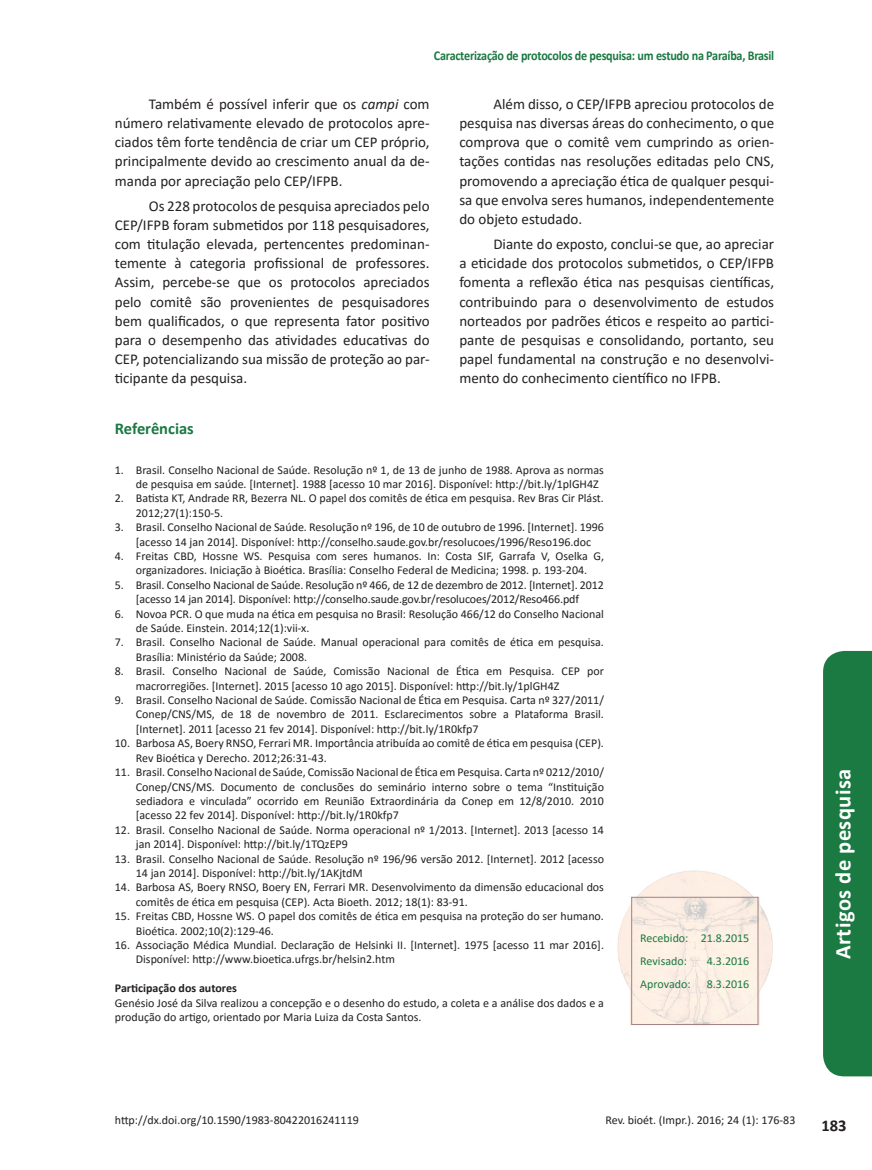
<style>
.page{position:relative;width:872px;height:1170px;background:#fff}
.page>*{position:absolute;margin:0;border:0;box-sizing:border-box;transform-origin:0 0}
.t1{font:700 22.5px "Calibri";letter-spacing:.02em;color:#fff}
.Subtitulo{font:700 16.5px "Calibri";color:#1b7942}
.t2{font:700 16.5px "Calibri";color:#231f20}
.Texto{font:15px/19px "Calibri";color:#231f20;text-align:justify}
.t3{font:700 13.5px "Calibri";letter-spacing:-.02em;color:#1b7942;scale:.9 1}
.Referencias{font:12px/14.4px "Calibri";color:#231f20}
.t4{font:12px "Calibri";color:#1b7942}
.Titulo_Correspondênc{font:700 12px "Calibri";color:#231f20}
.s1{font-style:italic}
</style>
<div class="page">
<img style="left:617px;top:870px;width:156px;height:155px">
<div style="left:631px;top:897px;width:127px;height:127px;border:1px solid #a38482"></div>
<div style="left:823px;top:651px;width:49px;height:425px;background:#1b7942"></div>
<p class="t3" style="left:434px;top:46px;width:379px">Caracterização de protocolos de pesquisa: um estudo na Paraíba, Brasil</p>
<p class="Texto" style="left:115px;top:94px;width:316px;text-indent:34px">Também é possível inferir que os <span class="s1">campi</span> com número relativamente elevado de protocolos apre&shy;ciados têm forte tendência de criar um CEP próprio, principalmente devido ao crescimento anual da de&shy;manda por apreciação pelo CEP/IFPB.</p>
<p class="Texto" style="left:115px;top:196px;width:316px;text-indent:34px">Os 228 protocolos de pesquisa apreciados pelo CEP/IFPB foram submetidos por 118 pesquisadores, com titulação elevada, pertencentes predominan&shy;temente à categoria profissional de professores.<br>Assim, percebe-se que os protocolos apreciados pelo comitê são provenientes de pesquisadores bem qualificados, o que representa fator positivo para o desempenho das atividades educativas do CEP, potencializando sua missão de proteção ao par&shy;ticipante da pesquisa.</p>
<p class="Texto" style="left:459px;top:94px;width:316px;text-indent:34px">Além disso, o CEP/IFPB apreciou protocolos de pesquisa nas diversas áreas do conhecimento, o que comprova que o comitê vem cumprindo as orien&shy;tações contidas nas resoluções editadas pelo CNS, promovendo a apreciação ética de qualquer pesqui&shy;sa que envolva seres humanos, independentemente do objeto estudado.</p>
<p class="Texto" style="left:459px;top:234px;width:316px;text-indent:34px">Diante do exposto, conclui-se que, ao apreciar a eticidade dos protocolos submetidos, o CEP/IFPB fomenta a reflexão ética nas pesquisas científicas, contribuindo para o desenvolvimento de estudos norteados por padrões éticos e respeito ao partici&shy;pante de pesquisas e consolidando, portanto, seu papel fundamental na construção e no desenvolvi&shy;mento do conhecimento científico no IFPB.</p>
<p class="Subtitulo" style="left:115px;top:416px;width:81px">Referências</p>
<p class="Referencias" style="left:136px;top:462px;width:469px;text-indent:-21px">1. Brasil. Conselho Nacional de Saúde. Resolução nº 1, de 13 de junho de 1988. Aprova as normas de pesquisa em saúde. [Internet]. 1988 [acesso 10 mar 2016]. Disponível: http://bit.ly/1plGH4Z</p>
<p class="Referencias" style="left:136px;top:491px;width:469px;text-indent:-21px">2. Batista KT, Andrade RR, Bezerra NL. O papel dos comitês de ética em pesquisa. Rev Bras Cir Plást.<br>2012;27(1):150-5.</p>
<p class="Referencias" style="left:136px;top:519px;width:469px;text-indent:-21px">3. Brasil. Conselho Nacional de Saúde. Resolução nº 196, de 10 de outubro de 1996. [Internet]. 1996 [acesso 14 jan 2014]. Disponível: http://conselho.saude.gov.br/resolucoes/1996/Reso196.doc</p>
<p class="Referencias" style="left:115px;top:548px;width:490px;text-align:center">4. Freitas CBD, Hossne WS. Pesquisa com seres humanos. In: Costa SIF, Garrafa V, Oselka G, organizadores. Iniciação à Bioética. Brasília: Conselho Federal de Medicina; 1998. p. 193-204.</p>
<p class="Referencias" style="left:115px;top:577px;width:490px;text-align:center">5. Brasil. Conselho Nacional de Saúde. Resolução nº 466, de 12 de dezembro de 2012. [Internet]. 2012 [acesso 14 jan 2014]. Disponível: http://conselho.saude.gov.br/resolucoes/2012/Reso466.pdf</p>
<p class="Referencias" style="left:136px;top:606px;width:469px;text-indent:-21px">6. Novoa PCR. O que muda na ética em pesquisa no Brasil: Resolução 466/12 do Conselho Nacional de Saúde. Einstein. 2014;12(1):vii-x.</p>
<p class="Referencias" style="left:136px;top:635px;width:469px;text-indent:-21px">7. Brasil. Conselho Nacional de Saúde. Manual operacional para comitês de ética em pesquisa.<br>Brasília: Ministério da Saúde; 2008.</p>
<p class="Referencias" style="left:136px;top:663px;width:469px;text-indent:-21px">8. Brasil. Conselho Nacional de Saúde, Comissão Nacional de Ética em Pesquisa. CEP por macrorregiões. [Internet]. 2015 [acesso 10 ago 2015]. Disponível: http://bit.ly/1plGH4Z</p>
<p class="Referencias" style="left:136px;top:692px;width:469px;text-align:justify;text-indent:-21px">9. Brasil. Conselho Nacional de Saúde. Comissão Nacional de Ética em Pesquisa. Carta nº 327/2011/ Conep/CNS/MS, de 18 de novembro de 2011. Esclarecimentos sobre a Plataforma Brasil. [Internet]. 2011 [acesso 21 fev 2014]. Disponível: http://bit.ly/1R0kfp7</p>
<p class="Referencias" style="left:136px;top:735px;width:469px;text-indent:-21px">10. Barbosa AS, Boery RNSO, Ferrari MR. Importância atribuída ao comitê de ética em pesquisa (CEP).<br>Rev Bioética y Derecho. 2012;26:31-43.</p>
<p class="Referencias" style="left:136px;top:764px;width:469px;text-align:justify;text-indent:-21px">11. Brasil. Conselho Nacional de Saúde, Comissão Nacional de Ética em Pesquisa. Carta nº 0212/2010/ Conep/CNS/MS. Documento de conclusões do seminário interno sobre o tema “Instituição sediadora e vinculada” ocorrido em Reunião Extraordinária da Conep em 12/8/2010. 2010 [acesso 22 fev 2014]. Disponível: http://bit.ly/1R0kfp7</p>
<p class="Referencias" style="left:136px;top:822px;width:469px;text-indent:-21px">12. Brasil. Conselho Nacional de Saúde. Norma operacional nº 1/2013. [Internet]. 2013 [acesso 14 jan 2014]. Disponível: http://bit.ly/1TQzEP9</p>
<p class="Referencias" style="left:136px;top:851px;width:469px;text-indent:-21px">13. Brasil. Conselho Nacional de Saúde. Resolução nº 196/96 versão 2012. [Internet]. 2012 [acesso<br>14 jan 2014]. Disponível: http://bit.ly/1AKjtdM</p>
<p class="Referencias" style="left:136px;top:879px;width:469px;text-indent:-21px">14. Barbosa AS, Boery RNSO, Boery EN, Ferrari MR. Desenvolvimento da dimensão educacional dos comitês de ética em pesquisa (CEP). Acta Bioeth. 2012; 18(1): 83-91.</p>
<p class="Referencias" style="left:136px;top:908px;width:469px;text-indent:-21px">15. Freitas CBD, Hossne WS. O papel dos comitês de ética em pesquisa na proteção do ser humano.<br>Bioética. 2002;10(2):129-46.</p>
<p class="Referencias" style="left:136px;top:937px;width:469px;text-indent:-21px">16. Associação Médica Mundial. Declaração de Helsinki II. [Internet]. 1975 [acesso 11 mar 2016].<br>Disponível: http://www.bioetica.ufrgs.br/helsin2.htm</p>
<p class="Titulo_Correspondênc" style="left:115px;top:979px;width:123px">Participação dos autores</p>
<p class="Referencias" style="left:115px;top:995px;width:490px">Genésio José da Silva realizou a concepção e o desenho do estudo, a coleta e a análise dos dados e a produção do artigo, orientado por Maria Luiza da Costa Santos.</p>
<p class="t4" style="left:640px;top:930px;width:111px">Recebido: 21.8.2015</p>
<p class="t4" style="left:640px;top:952px;width:48px">Revisado:</p>
<p class="t4" style="left:707px;top:952px;width:44px">4.3.2016</p>
<p class="t4" style="left:640px;top:975px;width:52px">Aprovado:</p>
<p class="t4" style="left:707px;top:975px;width:44px">8.3.2016</p>
<h1 class="t1" style="left:827px;top:959px;width:192px;rotate:-90deg">Artigos de pesquisa</h1>
<p class="Referencias" style="left:115px;top:1112px;width:245px">http://dx.doi.org/10.1590/1983-80422016241119</p>
<p class="Referencias" style="left:605px;top:1112px;width:191px">Rev. bioét. (Impr.). 2016; 24 (1): 176-83</p>
<h2 class="t2" style="left:821px;top:1113px;width:27px">183</h2>
</div>
